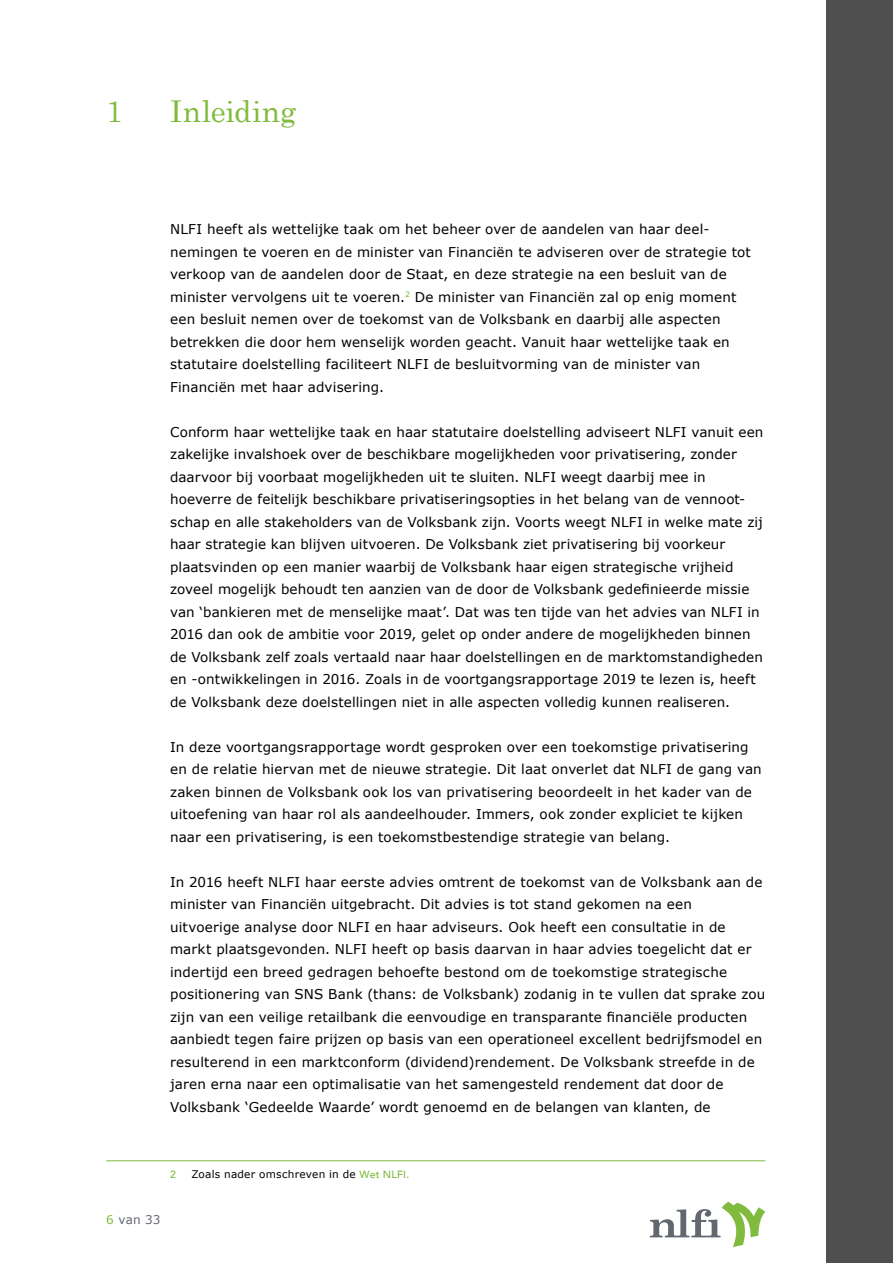
<style>
.page{position:relative;width:893px;height:1263px;background:#fff}
.page>*{position:absolute;margin:0;border:0;box-sizing:border-box;transform-origin:0 0}
.t1{font:30px "Century Schoolbook";letter-spacing:.01em;color:#80bb3d}
.t2{font:13.5px/22.5px "Verdana";letter-spacing:.01em;color:#000}
.t3{font:12px "Verdana";color:#636770}
.t4{font:10.5px "Verdana";letter-spacing:.02em;color:#000}
.t5{font:500 10.5px "Avenir";color:#80bb3d}
.s1{font-family:"Avenir";font-weight:500;color:#80bb3d}
.s2{color:#80bb3d}
</style>
<div class="page">
<div style="left:826px;top:0;width:67px;height:1263px;background:#504f50"></div>
<svg style="left:650px;top:1201px;width:115px;height:46px"></svg>
<hr style="left:106px;top:1160px;width:659px;height:1px;background:#80bb3d">
<h1 class="t1" style="left:106px;top:92px;width:18px">1</h1>
<h1 class="t1" style="left:170px;top:92px;width:128px">Inleiding</h1>
<p class="t2" style="left:170px;top:218px;width:582px">NLFI heeft als wettelijke taak om het beheer over de aandelen van haar deel&shy;nemingen te voeren en de minister van Financiën te adviseren over de strategie tot verkoop van de aandelen door de Staat, en deze strategie na een besluit van de minister vervolgens uit te voeren.<sup>2</sup> De minister van Financiën zal op enig moment een besluit nemen over de toekomst van de Volksbank en daarbij alle aspecten betrekken die door hem wenselijk worden geacht. Vanuit haar wettelijke taak en statutaire doelstelling faciliteert NLFI de besluitvorming van de minister van Financiën met haar advisering.</p>
<p class="t2" style="left:170px;top:421px;width:595px">Conform haar wettelijke taak en haar statutaire doelstelling adviseert NLFI vanuit een zakelijke invalshoek over de beschikbare mogelijkheden voor privatisering, zonder daarvoor bij voorbaat mogelijkheden uit te sluiten. NLFI weegt daarbij mee in hoeverre de feitelijk beschikbare privatiseringsopties in het belang van de vennoot&shy;schap en alle stakeholders van de Volksbank zijn. Voorts weegt NLFI in welke mate zij haar strategie kan blijven uitvoeren. De Volksbank ziet privatisering bij voorkeur plaatsvinden op een manier waarbij de Volksbank haar eigen strategische vrijheid zoveel mogelijk behoudt ten aanzien van de door de Volksbank gedefinieerde missie van ‘bankieren met de menselijke maat’. Dat was ten tijde van het advies van NLFI in 2016 dan ook de ambitie voor 2019, gelet op onder andere de mogelijkheden binnen de Volksbank zelf zoals vertaald naar haar doelstellingen en de marktomstandigheden en -ontwikkelingen in 2016. Zoals in de voortgangsrapportage 2019 te lezen is, heeft de Volksbank deze doelstellingen niet in alle aspecten volledig kunnen realiseren.</p>
<p class="t2" style="left:170px;top:736px;width:593px">In deze voortgangsrapportage wordt gesproken over een toekomstige privatisering en de relatie hiervan met de nieuwe strategie. Dit laat onverlet dat NLFI de gang van zaken binnen de Volksbank ook los van privatisering beoordeelt in het kader van de uitoefening van haar rol als aandeelhouder. Immers, ook zonder expliciet te kijken naar een privatisering, is een toekomstbestendige strategie van belang.</p>
<p class="t2" style="left:170px;top:871px;width:597px">In 2016 heeft NLFI haar eerste advies omtrent de toekomst van de Volksbank aan de minister van Financiën uitgebracht. Dit advies is tot stand gekomen na een<br>uitvoerige analyse door NLFI en haar adviseurs. Ook heeft een consultatie in de markt plaatsgevonden. NLFI heeft op basis daarvan in haar advies toegelicht dat er indertijd een breed gedragen behoefte bestond om de toekomstige strategische positionering van SNS Bank (thans: de Volksbank) zodanig in te vullen dat sprake zou zijn van een veilige retailbank die eenvoudige en transparante financiële producten aanbiedt tegen faire prijzen op basis van een operationeel excellent bedrijfsmodel en resulterend in een marktconform (dividend)rendement. De Volksbank streefde in de jaren erna naar een optimalisatie van het samengesteld rendement dat door de Volksbank ‘Gedeelde Waarde’ wordt genoemd en de belangen van klanten, de</p>
<p class="t5" style="left:170px;top:1165px;width:7px">2</p>
<p class="t4" style="left:191px;top:1167px;width:220px">Zoals nader omschreven in de <span class="s1">Wet NLFI.</span></p>
<p class="t3" style="left:106px;top:1212px;width:56px"><span class="s2">6</span> van 33</p>
</div>
